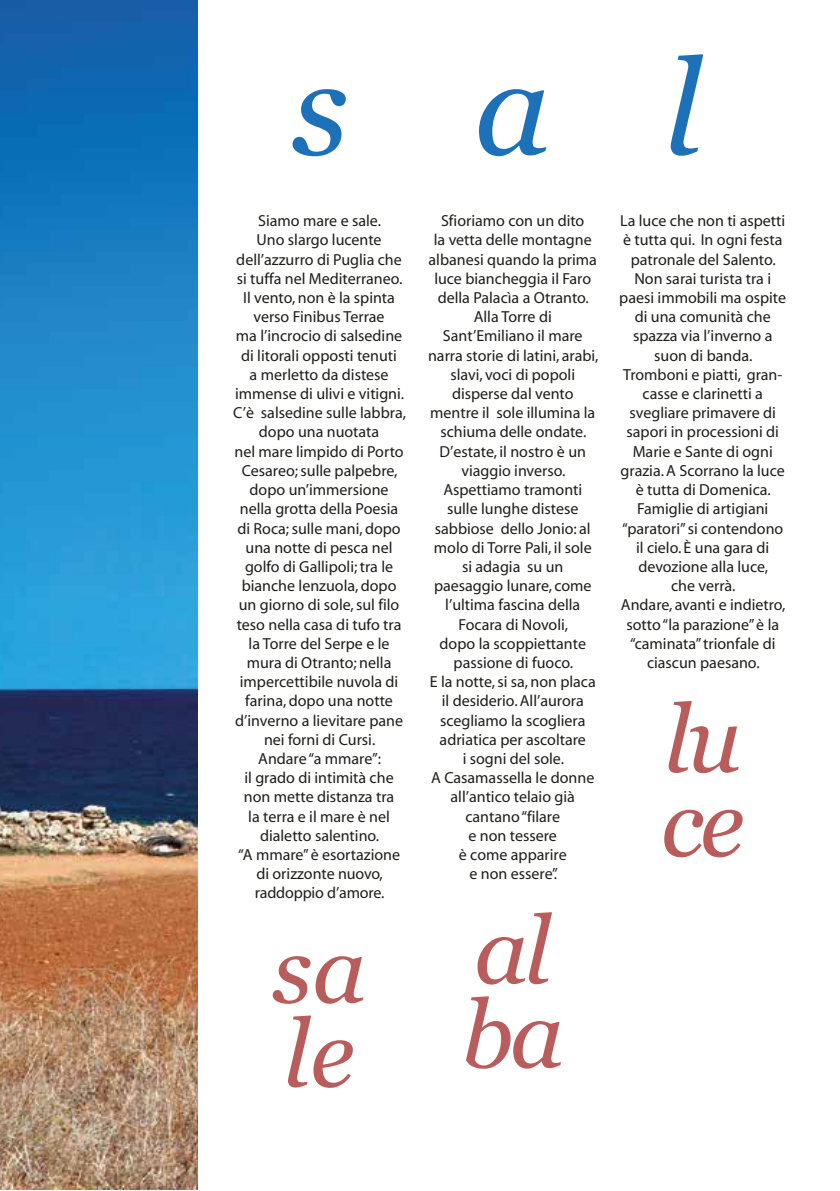
<style>
.page{position:relative;width:840px;height:1191px;background:#fff}
.page>*{position:absolute;margin:0;border:0;box-sizing:border-box;transform-origin:0 0}
.t1{font:italic 132.4px "Georgia";color:#1d71b8}
.t2{font:italic 94px/84px "Georgia";letter-spacing:-.04em;color:#b85d5b}
.t3{font:16px/19.2px "Myriad";color:#1d1d1b;text-align:center}
</style>
<div class="page">
<img style="left:0;top:0;width:197px;height:1189px">
<h1 class="t1" style="left:291px;top:12px;width:412px">sal</h1>
<p class="t3" style="left:233px;top:212px;width:174px">Siamo mare e sale.<br>Uno slargo lucente dell’azzurro di Puglia che si tuffa nel Mediterraneo.<br>Il vento, non è la spinta verso Finibus Terrae<br>ma l’incrocio di salsedine di litorali opposti tenuti<br>a merletto da distese immense di ulivi e vitigni.<br>C’è salsedine sulle labbra, dopo una nuotata<br>nel mare limpido di Porto<br>Cesareo; sulle palpebre, dopo un’immersione nella grotta della Poesia di Roca; sulle mani, dopo una notte di pesca nel golfo di Gallipoli; tra le bianche lenzuola, dopo un giorno di sole, sul filo teso nella casa di tufo tra la Torre del Serpe e le mura di Otranto; nella impercettibile nuvola di farina, dopo una notte d’inverno a lievitare pane nei forni di Cursi.<br>Andare “a mmare”:<br>il grado di intimità che non mette distanza tra<br>la terra e il mare è nel dialetto salentino.<br>“A mmare” è esortazione di orizzonte nuovo, raddoppio d’amore.</p>
<h2 class="t2" style="left:272px;top:924px;width:96px">sa le</h2>
<p class="t3" style="left:428px;top:212px;width:172px">Sfioriamo con un dito<br>la vetta delle montagne albanesi quando la prima luce biancheggia il Faro della Palacìa a Otranto.<br>Alla Torre di<br>Sant’Emiliano il mare narra storie di latini, arabi, slavi, voci di popoli disperse dal vento mentre il sole illumina la schiuma delle ondate.<br>D’estate, il nostro è un viaggio inverso.<br>Aspettiamo tramonti sulle lunghe distese sabbiose dello Jonio: al molo di Torre Pali, il sole si adagia su un paesaggio lunare, come l’ultima fascina della<br>Focara di Novoli,<br>dopo la scoppiettante passione di fuoco.<br>E la notte, si sa, non placa il desiderio. All’aurora scegliamo la scogliera adriatica per ascoltare<br>i sogni del sole.<br>A Casamassella le donne all’antico telaio già cantano “filare<br>e non tessere<br>è come apparire<br>e non essere”.</p>
<h2 class="t2" style="left:462px;top:905px;width:104px">al ba</h2>
<p class="t3" style="left:619px;top:212px;width:168px">La luce che non ti aspetti è tutta qui. In ogni festa patronale del Salento.<br>Non sarai turista tra i paesi immobili ma ospite di una comunità che spazza via l’inverno a suon di banda.<br>Tromboni e piatti, gran&shy;casse e clarinetti a svegliare primavere di sapori in processioni di<br>Marie e Sante di ogni grazia. A Scorrano la luce è tutta di Domenica.<br>Famiglie di artigiani “paratori” si contendono il cielo. È una gara di devozione alla luce,<br>che verrà.<br>Andare, avanti e indietro, sotto “la parazione” è la “caminata” trionfale di ciascun paesano.</p>
<h2 class="t2" style="left:661px;top:693px;width:85px">lu ce</h2>
</div>
